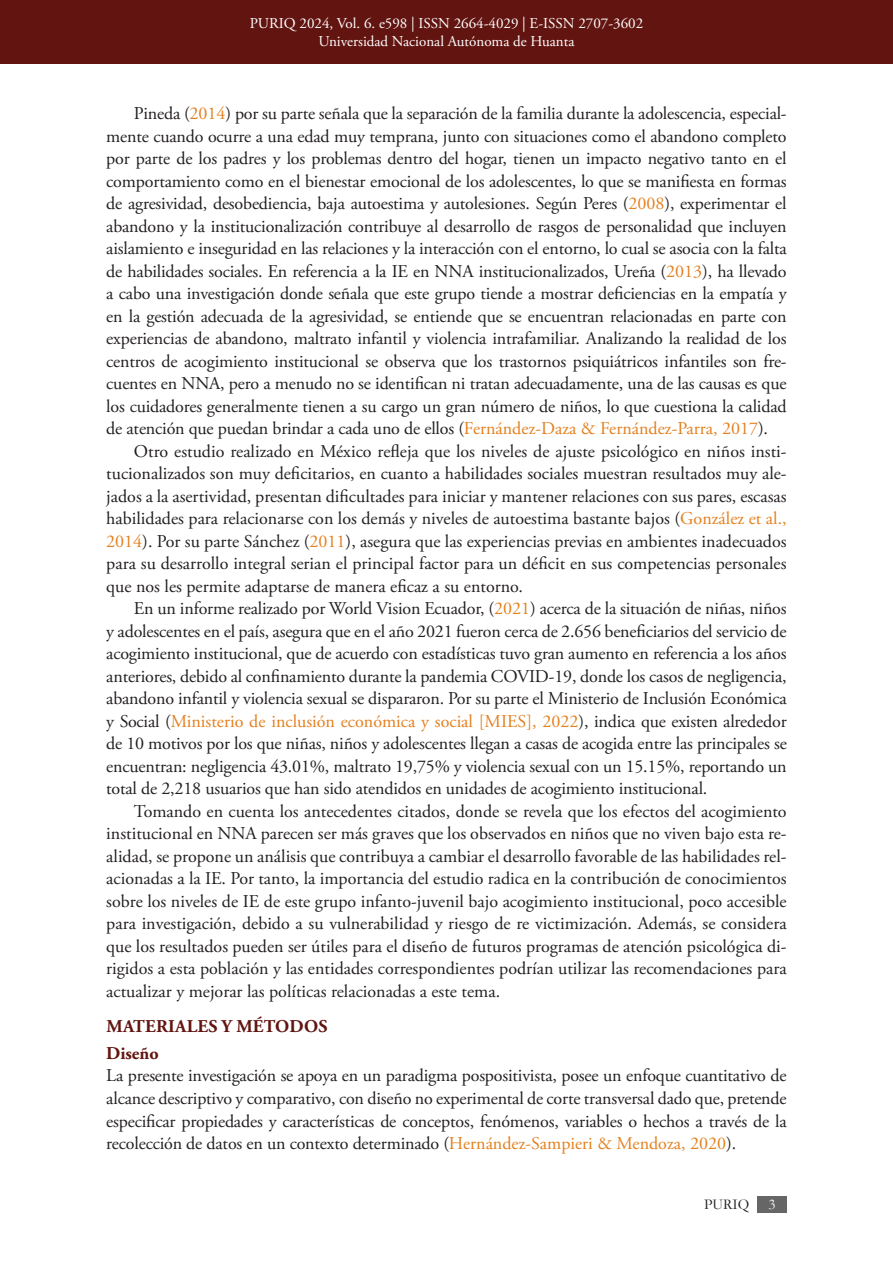
<style>
.page{position:relative;width:893px;height:1263px;background:#fff}
.page>*{position:absolute;margin:0;border:0;box-sizing:border-box;transform-origin:0 0}
.Parrafo_ES{font:18px/22.5px "Adobe Garamond Pro";color:#231f20;text-align:justify}
.Titulo_de_Seccion{font:700 18px "Adobe Garamond Pro";letter-spacing:.015em;color:#621410}
.Subtitulo_Nv1_es{font:700 18px "Adobe Garamond Pro";color:#621410}
.t1{font:15px/18px "Adobe Garamond Pro";color:#fff;text-align:center}
.t2{font:15px "Garamond";color:#231f20}
.t3{font:15px "Garamond";color:#fff}
.s1{color:#e4801e}
</style>
<div class="page">
<div style="left:0;top:0;width:893px;height:64px;background:#621410"></div>
<div style="left:758px;top:1196px;width:29px;height:16px;background:#666"></div>
<p class="t1" style="left:250px;top:15px;width:395px">PURIQ 2024, Vol. 6. e598 | ISSN 2664-4029 | E-ISSN 2707-3602<br>Universidad Nacional Autónoma de Huanta</p>
<p class="Parrafo_ES" style="left:106px;top:103px;width:682px;text-indent:28px">Pineda (<span class="s1">2014</span>) por su parte señala que la separación de la familia durante la adolescencia, especial&shy;mente cuando ocurre a una edad muy temprana, junto con situaciones como el abandono completo por parte de los padres y los problemas dentro del hogar, tienen un impacto negativo tanto en el comportamiento como en el bienestar emocional de los adolescentes, lo que se manifiesta en formas de agresividad, desobediencia, baja autoestima y autolesiones. Según Peres (<span class="s1">2008</span>), experimentar el abandono y la institucionalización contribuye al desarrollo de rasgos de personalidad que incluyen aislamiento e inseguridad en las relaciones y la interacción con el entorno, lo cual se asocia con la falta de habilidades sociales. En referencia a la IE en NNA institucionalizados, Ureña (<span class="s1">2013</span>), ha llevado a cabo una investigación donde señala que este grupo tiende a mostrar deficiencias en la empatía y en la gestión adecuada de la agresividad, se entiende que se encuentran relacionadas en parte con experiencias de abandono, maltrato infantil y violencia intrafamiliar. Analizando la realidad de los centros de acogimiento institucional se observa que los trastornos psiquiátricos infantiles son fre&shy;cuentes en NNA, pero a menudo no se identifican ni tratan adecuadamente, una de las causas es que los cuidadores generalmente tienen a su cargo un gran número de niños, lo que cuestiona la calidad de atención que puedan brindar a cada uno de ellos (<span class="s1">Fernández-Daza &amp; Fernández-Parra, 2017</span>).</p>
<p class="Parrafo_ES" style="left:106px;top:441px;width:682px;text-indent:28px">Otro estudio realizado en México refleja que los niveles de ajuste psicológico en niños insti&shy;tucionalizados son muy deficitarios, en cuanto a habilidades sociales muestran resultados muy ale&shy;jados a la asertividad, presentan dificultades para iniciar y mantener relaciones con sus pares, escasas habilidades para relacionarse con los demás y niveles de autoestima bastante bajos (<span class="s1">González et al., 2014</span>). Por su parte Sánchez (<span class="s1">2011</span>), asegura que las experiencias previas en ambientes inadecuados para su desarrollo integral serian el principal factor para un déficit en sus competencias personales que nos les permite adaptarse de manera eficaz a su entorno.</p>
<p class="Parrafo_ES" style="left:106px;top:598px;width:682px;text-indent:28px">En un informe realizado por World Vision Ecuador, (<span class="s1">2021</span>) acerca de la situación de niñas, niños y adolescentes en el país, asegura que en el año 2021 fueron cerca de 2.656 beneficiarios del servicio de acogimiento institucional, que de acuerdo con estadísticas tuvo gran aumento en referencia a los años anteriores, debido al confinamiento durante la pandemia COVID-19, donde los casos de negligencia, abandono infantil y violencia sexual se dispararon. Por su parte el Ministerio de Inclusión Económica y Social (<span class="s1">Ministerio de inclusión económica y social [MIES], 2022</span>), indica que existen alrededor de 10 motivos por los que niñas, niños y adolescentes llegan a casas de acogida entre las principales se encuentran: negligencia 43.01%, maltrato 19,75% y violencia sexual con un 15.15%, reportando un total de 2,218 usuarios que han sido atendidos en unidades de acogimiento institucional.</p>
<p class="Parrafo_ES" style="left:106px;top:801px;width:682px;text-indent:28px">Tomando en cuenta los antecedentes citados, donde se revela que los efectos del acogimiento institucional en NNA parecen ser más graves que los observados en niños que no viven bajo esta re&shy;alidad, se propone un análisis que contribuya a cambiar el desarrollo favorable de las habilidades rel&shy;acionadas a la IE. Por tanto, la importancia del estudio radica en la contribución de conocimientos sobre los niveles de IE de este grupo infanto-juvenil bajo acogimiento institucional, poco accesible para investigación, debido a su vulnerabilidad y riesgo de re victimización. Además, se considera que los resultados pueden ser útiles para el diseño de futuros programas de atención psicológica di&shy;rigidos a esta población y las entidades correspondientes podrían utilizar las recomendaciones para actualizar y mejorar las políticas relacionadas a este tema.</p>
<p class="Titulo_de_Seccion" style="left:106px;top:1016px;width:223px">MATERIALES Y MÉTODOS</p>
<p class="Subtitulo_Nv1_es" style="left:106px;top:1043px;width:54px">Diseño</p>
<p class="Parrafo_ES" style="left:106px;top:1065px;width:682px">La presente investigación se apoya en un paradigma pospositivista, posee un enfoque cuantitativo de alcance descriptivo y comparativo, con diseño no experimental de corte transversal dado que, pretende especificar propiedades y características de conceptos, fenómenos, variables o hechos a través de la recolección de datos en un contexto determinado (<span class="s1">Hernández-Sampieri &amp; Mendoza, 2020</span>).</p>
<p class="t2" style="left:704px;top:1194px;width:47px">PURIQ</p>
<p class="t3" style="left:769px;top:1194px;width:9px">3</p>
</div>
